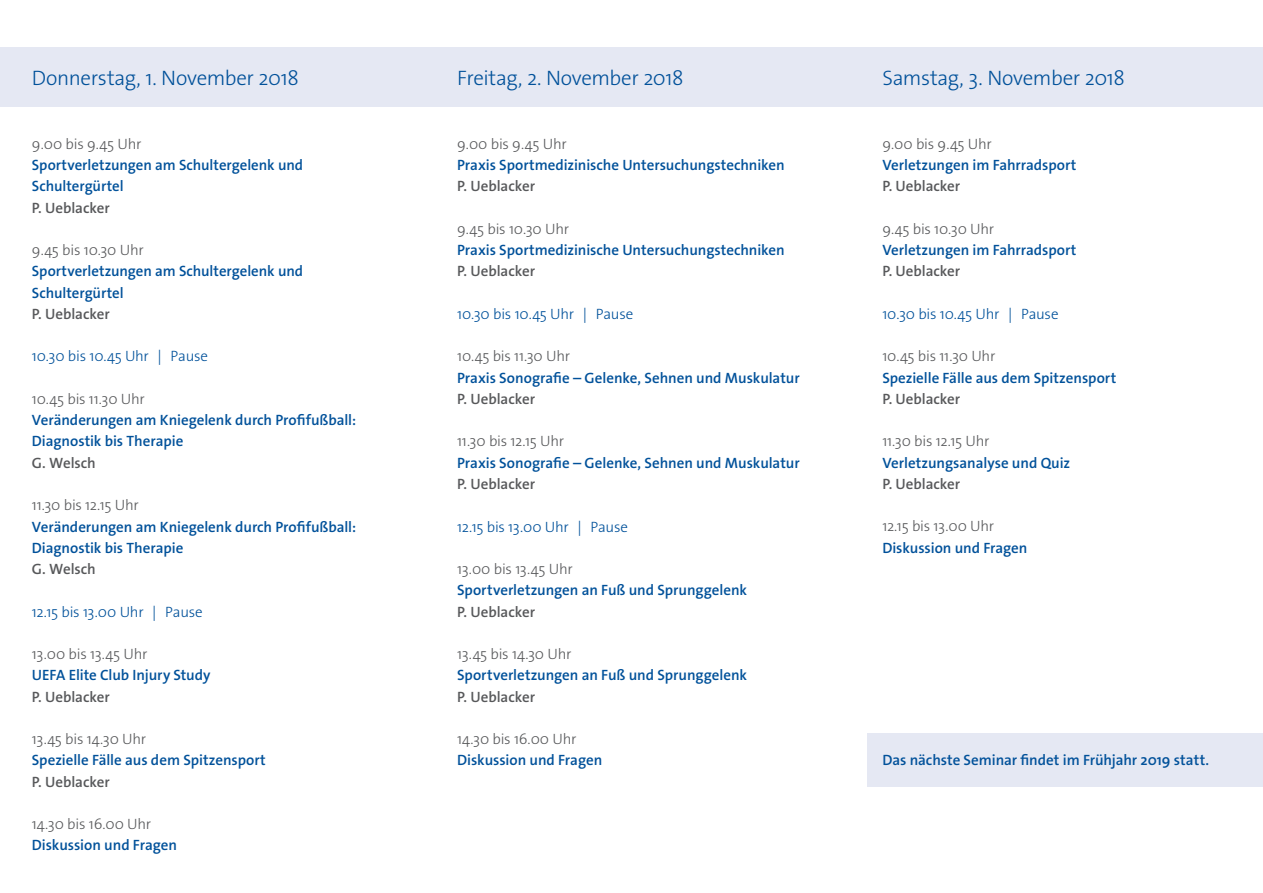
<style>
.page{position:relative;width:1263px;height:893px;background:#fff}
.page>*{position:absolute;margin:0;border:0;box-sizing:border-box;transform-origin:0 0}
.t1{font:300 21px "The Sans Os F";letter-spacing:-.015em;color:#01519a}
.t2{font:600 15px/21.3px "The Sans Os F";letter-spacing:-.005em;color:#01519a}
.t3{font:300 15px "The Sans Os F";letter-spacing:-.015em;color:#57585a}
.t4{font:600 15px "The Sans Os F";color:#57585a}
.t5{font:300 15px "The Sans Os F";letter-spacing:-.015em;color:#01519a}
</style>
<div class="page">
<div style="left:0;top:47px;width:1263px;height:60px;background:#e5e8f3"></div>
<div style="left:867px;top:733px;width:396px;height:54px;background:#e5e8f3"></div>
<h1 class="t1" style="left:32px;top:64px;width:268px">Donnerstag, 1. November 2018</h1>
<h1 class="t1" style="left:457px;top:64px;width:228px">Freitag, 2. November 2018</h1>
<h1 class="t1" style="left:882px;top:64px;width:244px">Samstag, 3. November 2018</h1>
<p class="t3" style="left:32px;top:134px;width:111px">9.00 bis 9.45 Uhr</p>
<p class="t2" style="left:32px;top:154px;width:273px">Sportverletzungen am Schultergelenk und<br>Schultergürtel</p>
<p class="t4" style="left:32px;top:198px;width:79px">P. Ueblacker</p>
<p class="t3" style="left:32px;top:240px;width:113px">9.45 bis 10.30 Uhr</p>
<p class="t2" style="left:32px;top:261px;width:273px">Sportverletzungen am Schultergelenk und<br>Schultergürtel</p>
<p class="t4" style="left:32px;top:304px;width:79px">P. Ueblacker</p>
<p class="t5" style="left:32px;top:347px;width:119px">10.30 bis 10.45 Uhr</p>
<p class="t5" style="left:170px;top:347px;width:39px">Pause</p>
<p class="t3" style="left:32px;top:389px;width:114px">10.45 bis 11.30 Uhr</p>
<p class="t2" style="left:32px;top:410px;width:326px">Veränderungen am Kniegelenk durch Profifußball:<br>Diagnostik bis Therapie</p>
<p class="t4" style="left:32px;top:453px;width:65px">G. Welsch</p>
<p class="t3" style="left:32px;top:496px;width:108px">11.30 bis 12.15 Uhr</p>
<p class="t2" style="left:32px;top:516px;width:326px">Veränderungen am Kniegelenk durch Profifußball:<br>Diagnostik bis Therapie</p>
<p class="t4" style="left:32px;top:559px;width:65px">G. Welsch</p>
<p class="t5" style="left:32px;top:602px;width:113px">12.15 bis 13.00 Uhr</p>
<p class="t5" style="left:165px;top:602px;width:39px">Pause</p>
<p class="t3" style="left:32px;top:644px;width:117px">13.00 bis 13.45 Uhr</p>
<p class="t2" style="left:32px;top:665px;width:180px">UEFA Elite Club Injury Study</p>
<p class="t4" style="left:32px;top:687px;width:79px">P. Ueblacker</p>
<p class="t3" style="left:32px;top:729px;width:116px">13.45 bis 14.30 Uhr</p>
<p class="t2" style="left:32px;top:750px;width:235px">Spezielle Fälle aus dem Spitzensport</p>
<p class="t4" style="left:32px;top:772px;width:79px">P. Ueblacker</p>
<p class="t3" style="left:32px;top:814px;width:121px">14.30 bis 16.00 Uhr</p>
<p class="t2" style="left:32px;top:835px;width:147px">Diskussion und Fragen</p>
<p class="t3" style="left:457px;top:134px;width:111px">9.00 bis 9.45 Uhr</p>
<p class="t2" style="left:457px;top:154px;width:329px">Praxis Sportmedizinische Untersuchungstechniken</p>
<p class="t4" style="left:457px;top:177px;width:79px">P. Ueblacker</p>
<p class="t3" style="left:457px;top:219px;width:113px">9.45 bis 10.30 Uhr</p>
<p class="t2" style="left:457px;top:239px;width:329px">Praxis Sportmedizinische Untersuchungstechniken</p>
<p class="t4" style="left:457px;top:262px;width:79px">P. Ueblacker</p>
<p class="t5" style="left:457px;top:304px;width:119px">10.30 bis 10.45 Uhr</p>
<p class="t5" style="left:596px;top:304px;width:39px">Pause</p>
<p class="t3" style="left:457px;top:347px;width:114px">10.45 bis 11.30 Uhr</p>
<p class="t2" style="left:457px;top:367px;width:344px">Praxis Sonografie – Gelenke, Sehnen und Muskulatur</p>
<p class="t4" style="left:457px;top:389px;width:79px">P. Ueblacker</p>
<p class="t3" style="left:457px;top:432px;width:108px">11.30 bis 12.15 Uhr</p>
<p class="t2" style="left:457px;top:452px;width:344px">Praxis Sonografie – Gelenke, Sehnen und Muskulatur</p>
<p class="t4" style="left:457px;top:474px;width:79px">P. Ueblacker</p>
<p class="t5" style="left:457px;top:517px;width:113px">12.15 bis 13.00 Uhr</p>
<p class="t5" style="left:590px;top:517px;width:39px">Pause</p>
<p class="t3" style="left:457px;top:559px;width:117px">13.00 bis 13.45 Uhr</p>
<p class="t2" style="left:457px;top:580px;width:291px">Sportverletzungen an Fuß und Sprunggelenk</p>
<p class="t4" style="left:457px;top:602px;width:79px">P. Ueblacker</p>
<p class="t3" style="left:457px;top:644px;width:116px">13.45 bis 14.30 Uhr</p>
<p class="t2" style="left:457px;top:665px;width:291px">Sportverletzungen an Fuß und Sprunggelenk</p>
<p class="t4" style="left:457px;top:687px;width:79px">P. Ueblacker</p>
<p class="t3" style="left:457px;top:729px;width:121px">14.30 bis 16.00 Uhr</p>
<p class="t2" style="left:457px;top:750px;width:147px">Diskussion und Fragen</p>
<p class="t3" style="left:882px;top:134px;width:111px">9.00 bis 9.45 Uhr</p>
<p class="t2" style="left:882px;top:154px;width:196px">Verletzungen im Fahrradsport</p>
<p class="t4" style="left:882px;top:177px;width:79px">P. Ueblacker</p>
<p class="t3" style="left:882px;top:219px;width:113px">9.45 bis 10.30 Uhr</p>
<p class="t2" style="left:882px;top:239px;width:196px">Verletzungen im Fahrradsport</p>
<p class="t4" style="left:882px;top:262px;width:79px">P. Ueblacker</p>
<p class="t5" style="left:882px;top:304px;width:119px">10.30 bis 10.45 Uhr</p>
<p class="t5" style="left:1021px;top:304px;width:39px">Pause</p>
<p class="t3" style="left:882px;top:347px;width:114px">10.45 bis 11.30 Uhr</p>
<p class="t2" style="left:882px;top:367px;width:235px">Spezielle Fälle aus dem Spitzensport</p>
<p class="t4" style="left:882px;top:389px;width:79px">P. Ueblacker</p>
<p class="t3" style="left:882px;top:432px;width:108px">11.30 bis 12.15 Uhr</p>
<p class="t2" style="left:882px;top:452px;width:189px">Verletzungsanalyse und Quiz</p>
<p class="t4" style="left:882px;top:474px;width:79px">P. Ueblacker</p>
<p class="t3" style="left:882px;top:517px;width:113px">12.15 bis 13.00 Uhr</p>
<p class="t2" style="left:882px;top:537px;width:147px">Diskussion und Fragen</p>
<p class="t2" style="left:882px;top:750px;width:328px">Das nächste Seminar findet im Frühjahr 2019 statt.</p>
</div>
